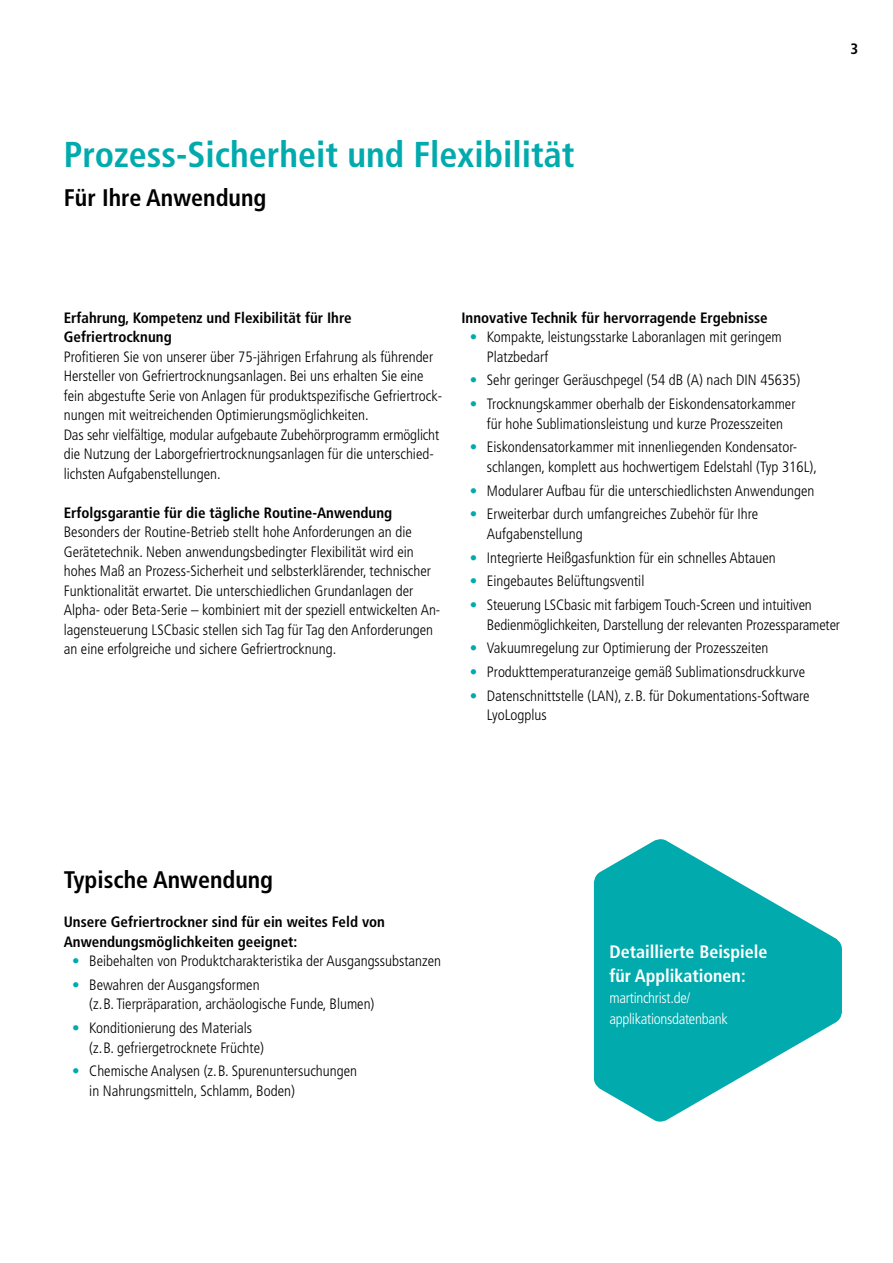
<style>
.page{position:relative;width:893px;height:1263px;background:#fff}
.page>*{position:absolute;margin:0;border:0;box-sizing:border-box;transform-origin:0 0}
.t1{font:700 condensed 36px "Frutiger LT Std";color:#00aaad}
.t2{font:700 condensed 24px "Frutiger LT Std";color:#000}
.t3{font:700 condensed 18px/24px "Frutiger LT Std";color:#fff}
.t4{font:300 condensed 15px/19.5px "Frutiger LT Std";color:#000}
.t5{font:700 condensed 15px/19.5px "Frutiger LT Std";color:#000}
.t6{font:300 condensed 15px/21px "Frutiger LT Std";letter-spacing:-.02em;color:#fff}
.s1{color:#00aaad}
</style>
<div class="page">
<svg style="left:594px;top:839px;width:248px;height:283px;fill:#00aaad"></svg>
<h1 class="t1" style="left:64px;top:133px;width:512px">Prozess-Sicherheit und Flexibilität</h1>
<h2 class="t2" style="left:64px;top:183px;width:204px">Für Ihre Anwendung</h2>
<p class="t5" style="left:850px;top:39px;width:9px">3</p>
<p class="t5" style="left:64px;top:308px;width:289px">Erfahrung, Kompetenz und Flexibilität für Ihre<br>Gefriertrocknung</p>
<p class="t4" style="left:64px;top:347px;width:380px">Profitieren Sie von unserer über 75-jährigen Erfahrung als führender Hersteller von Gefriertrocknungsanlagen. Bei uns erhalten Sie eine fein abgestufte Serie von Anlagen für produktspezifische Gefriertrock&shy;nungen mit weitreichenden Optimierungsmöglichkeiten.<br>Das sehr vielfältige, modular aufgebaute Zubehörprogramm ermöglicht die Nutzung der Laborgefriertrocknungsanlagen für die unterschied&shy;lichsten Aufgabenstellungen.</p>
<p class="t5" style="left:64px;top:503px;width:330px">Erfolgsgarantie für die tägliche Routine-Anwendung</p>
<p class="t4" style="left:64px;top:522px;width:378px">Besonders der Routine-Betrieb stellt hohe Anforderungen an die Gerätetechnik. Neben anwendungsbedingter Flexibilität wird ein hohes Maß an Prozess-Sicherheit und selbsterklärender, technischer Funktionalität erwartet. Die unterschiedlichen Grundanlagen der Alpha- oder Beta-Serie – kombiniert mit der speziell entwickelten An&shy;lagensteuerung LSCbasic stellen sich Tag für Tag den Anforderungen an eine erfolgreiche und sichere Gefriertrocknung.</p>
<p class="t5" style="left:461px;top:308px;width:308px">Innovative Technik für hervorragende Ergebnisse</p>
<p class="t4" style="left:487px;top:327px;width:296px;text-indent:-17px"><span class="s1">•</span> Kompakte, leistungsstarke Laboranlagen mit geringem<br>Platzbedarf</p>
<p class="t4" style="left:470px;top:371px;width:332px"><span class="s1">•</span> Sehr geringer Geräuschpegel (54 dB (A) nach DIN 45635)</p>
<p class="t4" style="left:470px;top:394px;width:327px;text-align:center"><span class="s1">•</span> Trocknungskammer oberhalb der Eiskondensatorkammer für hohe Sublimationsleistung und kurze Prozesszeiten</p>
<p class="t4" style="left:487px;top:438px;width:332px;text-indent:-17px"><span class="s1">•</span> Eiskondensatorkammer mit innenliegenden Kondensator&shy;schlangen, komplett aus hochwertigem Edelstahl (Typ 316L),</p>
<p class="t4" style="left:470px;top:481px;width:346px"><span class="s1">•</span> Modularer Aufbau für die unterschiedlichsten Anwendungen</p>
<p class="t4" style="left:487px;top:505px;width:273px;text-indent:-17px"><span class="s1">•</span> Erweiterbar durch umfangreiches Zubehör für Ihre<br>Aufgabenstellung</p>
<p class="t4" style="left:470px;top:548px;width:307px"><span class="s1">•</span> Integrierte Heißgasfunktion für ein schnelles Abtauen</p>
<p class="t4" style="left:470px;top:572px;width:176px"><span class="s1">•</span> Eingebautes Belüftungsventil</p>
<p class="t4" style="left:487px;top:595px;width:355px;text-indent:-17px"><span class="s1">•</span> Steuerung LSCbasic mit farbigem Touch-Screen und intuitiven<br>Bedienmöglichkeiten, Darstellung der relevanten Prozessparameter</p>
<p class="t4" style="left:470px;top:639px;width:300px"><span class="s1">•</span> Vakuumregelung zur Optimierung der Prozesszeiten</p>
<p class="t4" style="left:470px;top:662px;width:337px"><span class="s1">•</span> Produkttemperaturanzeige gemäß Sublimationsdruckkurve</p>
<p class="t4" style="left:487px;top:686px;width:324px;text-indent:-17px"><span class="s1">•</span> Datenschnittstelle (LAN), z.B. für Dokumentations-Software<br>LyoLogplus</p>
<h2 class="t2" style="left:64px;top:865px;width:211px">Typische Anwendung</h2>
<p class="t5" style="left:64px;top:912px;width:323px">Unsere Gefriertrockner sind für ein weites Feld von<br>Anwendungsmöglichkeiten geeignet:</p>
<p class="t4" style="left:72px;top:951px;width:370px"><span class="s1">•</span> Beibehalten von Produktcharakteristika der Ausgangssubstanzen</p>
<p class="t4" style="left:89px;top:975px;width:287px;text-indent:-17px"><span class="s1">•</span> Bewahren der Ausgangsformen<br>(z.B. Tierpräparation, archäologische Funde, Blumen)</p>
<p class="t4" style="left:89px;top:1018px;width:176px;text-indent:-17px"><span class="s1">•</span> Konditionierung des Materials (z.B. gefriergetrocknete Früchte)</p>
<p class="t4" style="left:89px;top:1062px;width:269px;text-indent:-17px"><span class="s1">•</span> Chemische Analysen (z.B. Spurenuntersuchungen in Nahrungsmitteln, Schlamm, Boden)</p>
<p class="t3" style="left:610px;top:939px;width:159px">Detaillierte Beispiele für Applikationen:</p>
<p class="t6" style="left:610px;top:987px;width:120px">martinchrist.de/ applikationsdatenbank</p>
</div>
